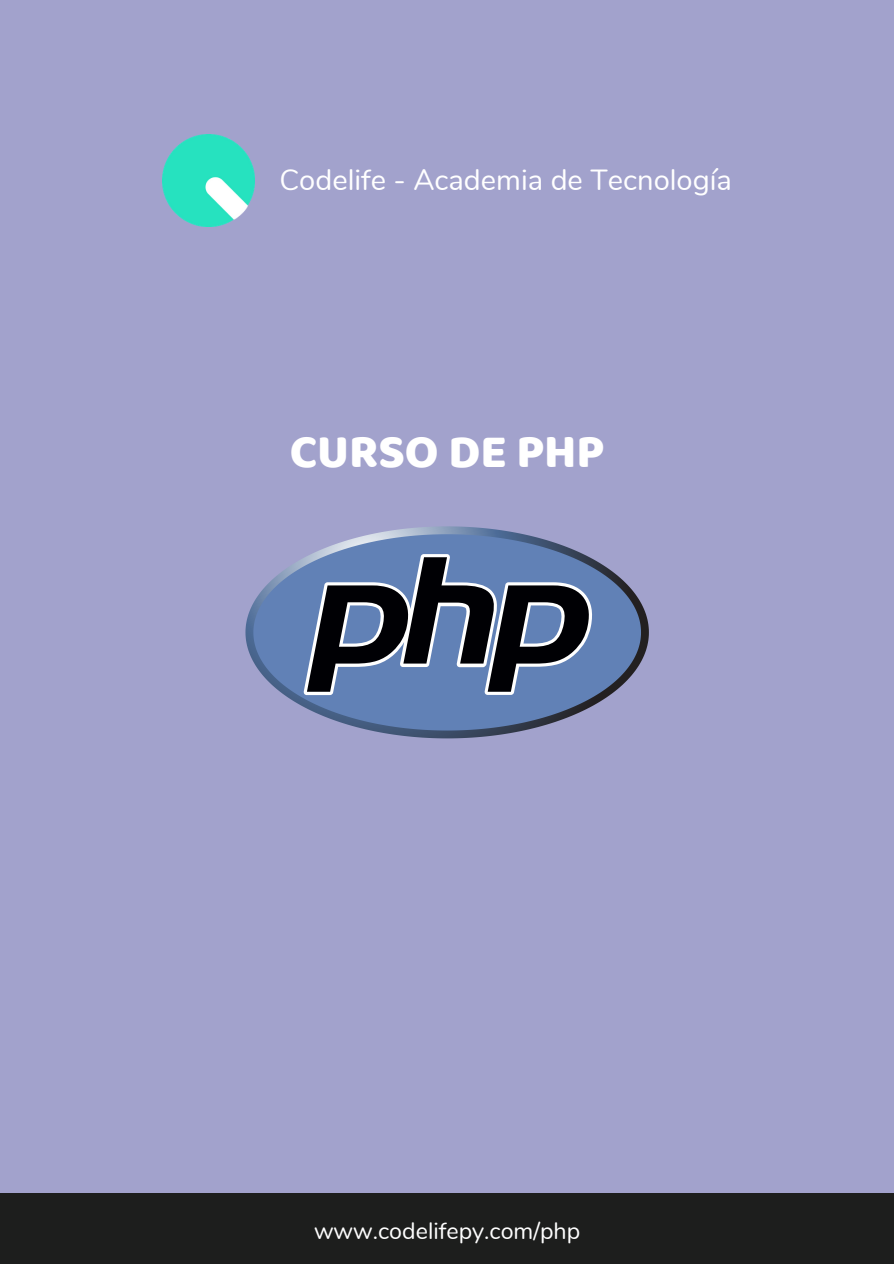
<style>
.page{position:relative;width:894px;height:1264px;background:#fff}
.page>*{position:absolute;margin:0;border:0;box-sizing:border-box;transform-origin:0 0}
.t1{font:48px "Baloo";color:#fff}
.t2{font:29.1px "Nunito";color:#fff}
.t3{font:23.25px "Nunito";color:#fff}
</style>
<div class="page">
<div style="left:0;top:0;width:893px;height:1263px;background:#a2a2cc"></div>
<img style="left:162px;top:135px;width:92px;height:92px">
<div style="left:0;top:1193px;width:893px;height:70px;background:#1d1e1d"></div>
<svg style="left:245px;top:526px;width:403px;height:212px"></svg>
<svg style="left:253px;top:534px;width:387px;height:196px;fill:#6181b6"></svg>
<svg style="left:303px;top:554px;width:290px;height:141px;background:#4f5f7b"></svg>
<p class="t2" style="left:279px;top:160px;width:453px">Codelife - Academia de Tecnología</p>
<h1 class="t1" style="left:290px;top:422px;width:316px">CURSO DE PHP</h1>
<p class="t3" style="left:314px;top:1214px;width:268px">www.codelifepy.com/php</p>
</div>
